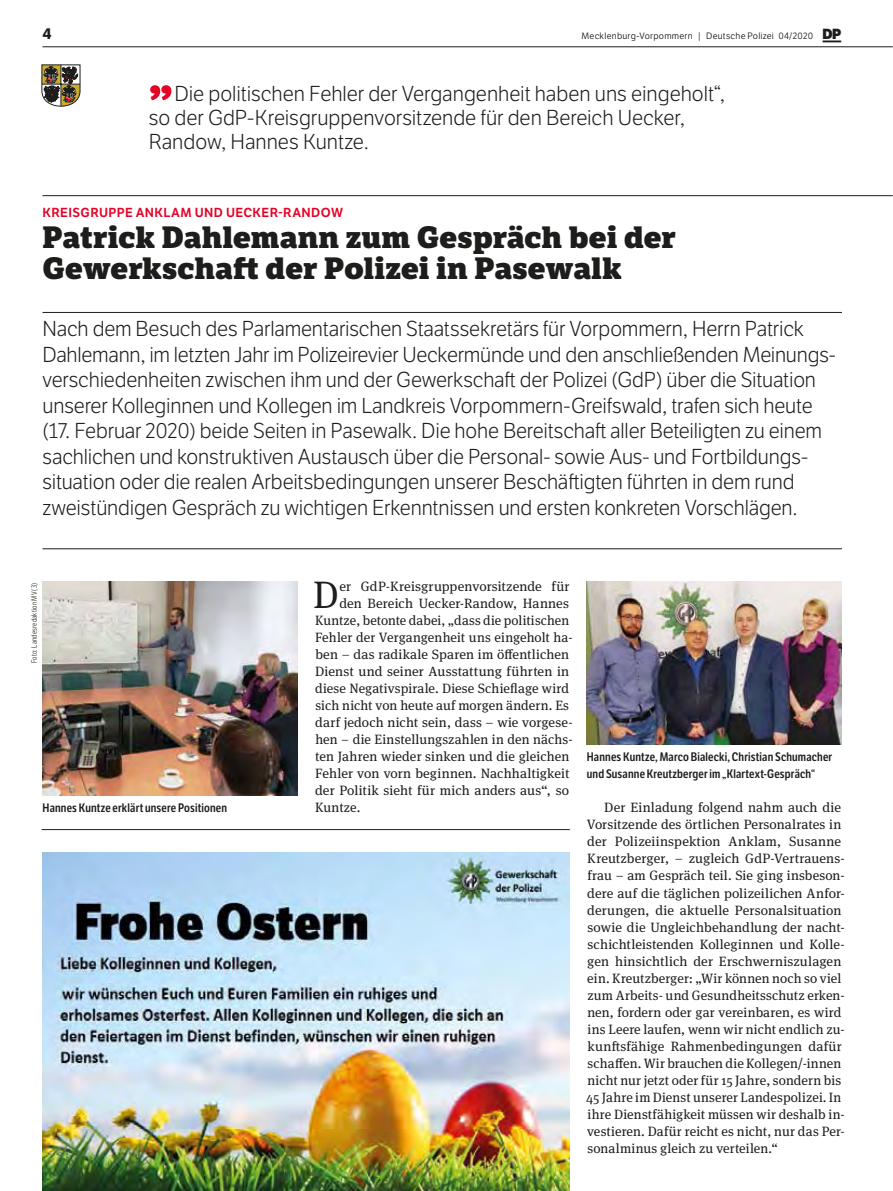
<style>
.page{position:relative;width:893px;height:1191px;background:#fff}
.page>*{position:absolute;margin:0;border:0;box-sizing:border-box;transform-origin:0 0}
.t1{font:52.5px "LFT Etica XB";color:#e40428}
.t2{font:38.25px "Meta Serif Pro";color:#1d1d1b}
.t3{font:800 30px/30.9px "LFT Etica Sheriff";letter-spacing:.005em;color:#1d1d1b}
.t4{font:21px/25.5px "LFT Etica Lt";letter-spacing:-.005em;color:#1d1d1b}
.t5{font:700 15px "LFT Etica";color:#1d1d1b}
.t6{font:13.5px/17px "Meta Serif Pro";letter-spacing:.01em;color:#1d1d1b}
.t7{font:12.75px "LFT Etica SB";letter-spacing:.03em;color:#e40428}
.t8{font:600 12px/17px "LFT Etica Condensed";letter-spacing:.015em;color:#1d1d1b}
.t9{font:9px "LFT Etica Bk";letter-spacing:.025em;color:#1d1d1b}
.t10{font:300 7.5px "LFT Etica Condensed";letter-spacing:.025em;color:#1d1d1b}
.s1{font-size:9.3px}
.s2{font-family:"LFT Etica XB";font-size:14.25px}
</style>
<div class="page">
<hr style="left:43px;top:195px;width:850px;height:1px;background:#1d1d1b">
<hr style="left:43px;top:47px;width:850px;height:1px;background:#1d1d1b">
<svg style="left:822px;top:40px;width:19px;height:2px"></svg>
<svg style="left:42px;top:65px;width:38px;height:41px;background:#776c55"></svg>
<hr style="left:43px;top:312px;width:799px;height:1px;background:#1d1d1b">
<hr style="left:43px;top:548px;width:799px;height:1px;background:#1d1d1b">
<img style="left:43px;top:853px;width:527px;height:338px">
<img style="left:587px;top:581px;width:254px;height:163px">
<img style="left:43px;top:581px;width:255px;height:214px">
<hr style="left:42px;top:829px;width:528px;height:1px;background:#1d1d1b">
<p class="t5" style="left:43px;top:25px;width:11px">4</p>
<p class="t9" style="left:581px;top:31px;width:261px">Mecklenburg-Vorpommern <span class="s1">|</span> Deutsche Polizei 04/2020 <span class="s2">DP</span></p>
<h3 class="t4" style="left:149px;top:82px;width:578px;line-height:24px;text-indent:26px">Die politischen Fehler der Vergangenheit haben uns eingeholt“, so der GdP-Kreisgruppenvorsitzende für den Bereich Uecker,<br>Randow, Hannes Kuntze.</h3>
<h1 class="t1" style="left:149px;top:41px;width:25px">„</h1>
<p class="t7" style="left:43px;top:205px;width:302px">KREISGRUPPE ANKLAM UND UECKER-RANDOW</p>
<h3 class="t3" style="left:43px;top:222px;width:635px">Patrick Dahlemann zum Gespräch bei der<br>Gewerkschaft der Polizei in Pasewalk</h3>
<p class="t4" style="left:43px;top:316px;width:795px">Nach dem Besuch des Parlamentarischen Staatssekretärs für Vorpommern, Herrn Patrick Dahlemann, im letzten Jahr im Polizeirevier Ueckermünde und den anschließenden Meinungs&shy;verschiedenheiten zwischen ihm und der Gewerkschaft der Polizei (GdP) über die Situation unserer Kolleginnen und Kollegen im Landkreis Vorpommern-Greifswald, trafen sich heute (17. Februar 2020) beide Seiten in Pasewalk. Die hohe Bereitschaft aller Beteiligten zu einem sachlichen und konstruktiven Austausch über die Personal- sowie Aus- und Fortbildungs&shy;situation oder die realen Arbeitsbedingungen unserer Beschäftigten führten in dem rund zweistündigen Gespräch zu wichtigen Erkenntnissen und ersten konkreten Vorschlägen.</p>
<p class="t10" style="left:30px;top:663px;width:81px;rotate:-90deg">Foto: Landesredaktion MV (3)</p>
<p class="t8" style="left:43px;top:800px;width:186px">Hannes Kuntze erklärt unsere Positionen</p>
<h2 class="t2" style="left:313px;top:567px;width:27px">D</h2>
<p class="t6" style="left:339px;top:577px;width:232px">er GdP-Kreisgruppenvorsitzende für</p>
<p class="t6" style="left:339px;top:594px;width:231px">den Bereich Uecker-Randow, Hannes</p>
<p class="t6" style="left:315px;top:611px;width:256px">Kuntze, betonte dabei, „dass die politischen</p>
<p class="t6" style="left:315px;top:628px;width:259px">Fehler der Vergangenheit uns eingeholt ha-</p>
<p class="t6" style="left:315px;top:645px;width:255px">ben – das radikale Sparen im öffentlichen</p>
<p class="t6" style="left:315px;top:662px;width:256px">Dienst und seiner Ausstattung führten in</p>
<p class="t6" style="left:315px;top:679px;width:256px">diese Negativspirale. Diese Schieflage wird</p>
<p class="t6" style="left:315px;top:696px;width:255px">sich nicht von heute auf morgen ändern. Es</p>
<p class="t6" style="left:315px;top:713px;width:259px">darf jedoch nicht sein, dass – wie vorgese-</p>
<p class="t6" style="left:315px;top:730px;width:259px">hen – die Einstellungszahlen in den nächs-</p>
<p class="t6" style="left:315px;top:747px;width:256px">ten Jahren wieder sinken und die gleichen</p>
<p class="t6" style="left:315px;top:764px;width:256px">Fehler von vorn beginnen. Nachhaltigkeit</p>
<p class="t6" style="left:315px;top:781px;width:255px">der Politik sieht für mich anders aus“, so</p>
<p class="t6" style="left:315px;top:798px;width:47px">Kuntze.</p>
<p class="t6" style="left:586px;top:798px;width:260px;text-indent:18px">Der Einladung folgend nahm auch die Vorsitzende des örtlichen Personalrates in der Polizeiinspektion Anklam, Susanne Kreutzberger, – zugleich GdP-Vertrauens&shy;frau – am Gespräch teil. Sie ging insbeson&shy;dere auf die täglichen polizeilichen Anfor&shy;derungen, die aktuelle Personalsituation sowie die Ungleichbehandlung der nacht&shy;schichtleistenden Kolleginnen und Kolle&shy;gen hinsichtlich der Erschwerniszulagen ein. Kreutzberger: „Wir können noch so viel zum Arbeits- und Gesundheitsschutz erken&shy;nen, fordern oder gar vereinbaren, es wird ins Leere laufen, wenn wir nicht endlich zu&shy;kunftsfähige Rahmenbedingungen dafür schaffen. Wir brauchen die Kollegen/-innen nicht nur jetzt oder für 15 Jahre, sondern bis 45 Jahre im Dienst unserer Landespolizei. In ihre Dienstfähigkeit müssen wir deshalb in&shy;vestieren. Dafür reicht es nicht, nur das Per&shy;sonalminus gleich zu verteilen.“</p>
<p class="t8" style="left:587px;top:749px;width:247px">Hannes Kuntze, Marco Bialecki, Christian Schumacher und Susanne Kreutzberger im „Klartext-Gespräch“</p>
</div>
